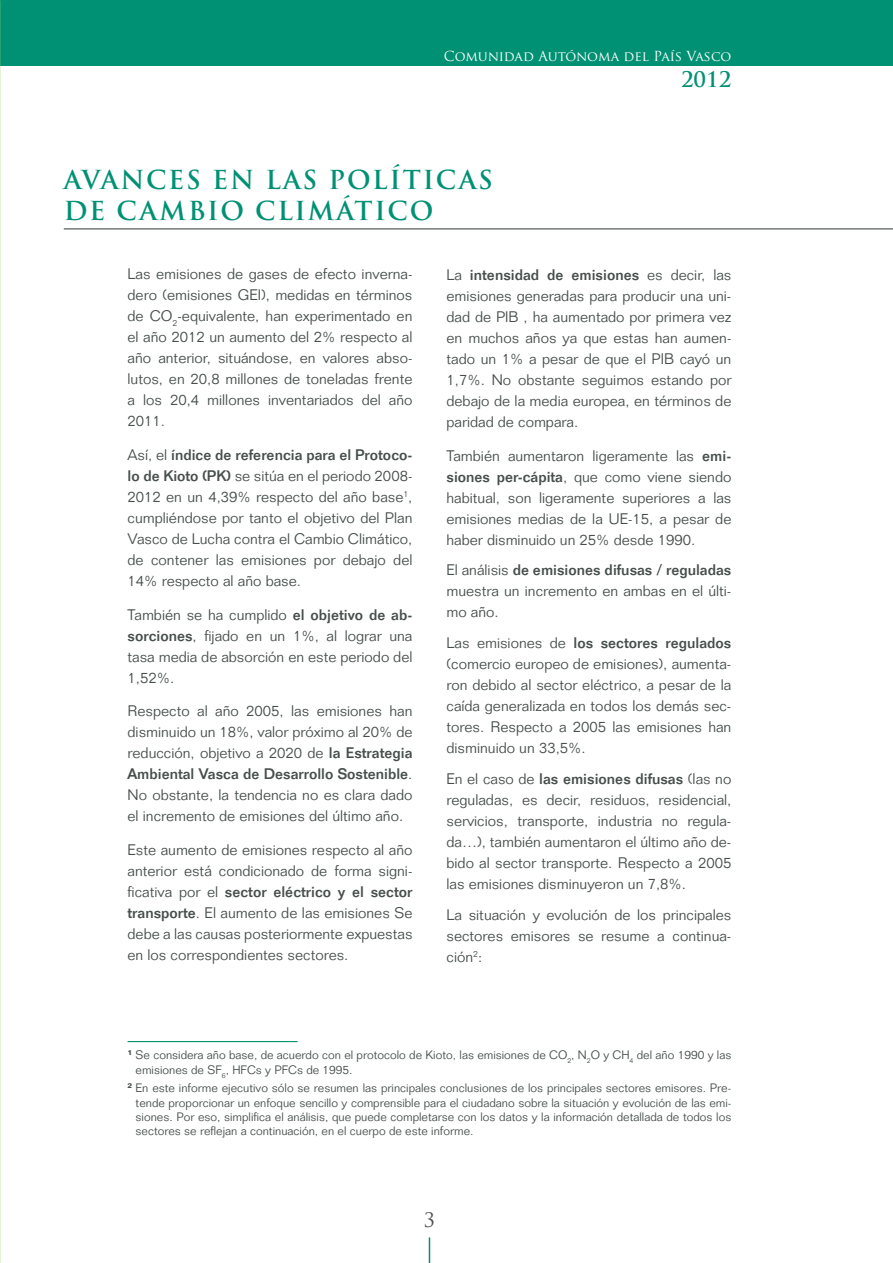
<style>
.page{position:relative;width:893px;height:1263px;background:#fff}
.page>*{position:absolute;margin:0;border:0;box-sizing:border-box;transform-origin:0 0}
.t1{font:700 25.5px/30.6px "Trajan Pro";letter-spacing:.07em;color:#009174}
.t2{font:700 21px "Trajan Pro";color:#009174}
.t3{font:19.5px "Trajan Pro";color:#474f4d}
.t4{font:300 15px/21px "Folio";color:#474f4d;text-align:justify}
.t5{font:13.5px "Trajan Pro";letter-spacing:-.01em;color:#fff}
.t6{font:300 12px/14.4px "Folio";color:#474f4d}
.s1{font-weight:500}
</style>
<div class="page">
<svg style="left:429px;top:1237px;width:1px;height:26px"></svg>
<div style="left:0;top:0;width:893px;height:66px;background:#009174"></div>
<hr style="left:64px;top:228px;width:829px;height:1px;background:#474f4d">
<hr style="left:128px;top:1041px;width:170px;height:1px;background:#009174">
<p class="t5" style="left:444px;top:48px;width:289px">Comunidad Autónoma del País Vasco</p>
<h2 class="t2" style="left:681px;top:66px;width:52px">2012</h2>
<h1 class="t1" style="left:64px;top:165px;width:431px">AVANCES EN LAS POLÍTICAS<br>DE CAMBIO CLIMÁTICO</h1>
<p class="t4" style="left:128px;top:263px;width:286px">Las emisiones de gases de efecto inverna&shy;dero (emisiones GEI), medidas en términos de CO<sub>2</sub>-equivalente, han experimentado en el año 2012 un aumento del 2% respecto al año anterior, situándose, en valores abso&shy;lutos, en 20,8 millones de toneladas frente a los 20,4 millones inventariados del año 2011.</p>
<p class="t4" style="left:128px;top:444px;width:286px">Así, el <span class="s1">índice de referencia para el Protoco&shy;lo de Kioto (PK)</span> se sitúa en el periodo 2008- 2012 en un 4,39% respecto del año base<sup>1</sup>, cumpliéndose por tanto el objetivo del Plan Vasco de Lucha contra el Cambio Climático, de contener las emisiones por debajo del 14% respecto al año base.</p>
<p class="t4" style="left:128px;top:604px;width:286px">También se ha cumplido <span class="s1">el objetivo de ab&shy;sorciones</span>, fijado en un 1%, al lograr una tasa media de absorción en este periodo del 1,52%.</p>
<p class="t4" style="left:128px;top:701px;width:286px">Respecto al año 2005, las emisiones han disminuido un 18%, valor próximo al 20% de reducción, objetivo a 2020 de <span class="s1">la Estrategia Ambiental Vasca de Desarrollo Sostenible</span>.<br>No obstante, la tendencia no es clara dado el incremento de emisiones del último año.</p>
<p class="t4" style="left:128px;top:839px;width:286px">Este aumento de emisiones respecto al año anterior está condicionado de forma signi&shy;ficativa por el <span class="s1">sector eléctrico y el sector transporte</span>. El aumento de las emisiones Se debe a las causas posteriormente expuestas en los correspondientes sectores.</p>
<p class="t4" style="left:446px;top:264px;width:286px">La <span class="s1">intensidad de emisiones</span> es decir, las emisiones generadas para producir una uni&shy;dad de PIB , ha aumentado por primera vez en muchos años ya que estas han aumen&shy;tado un 1% a pesar de que el PIB cayó un 1,7%. No obstante seguimos estando por debajo de la media europea, en términos de paridad de compara.</p>
<p class="t4" style="left:446px;top:445px;width:286px">También aumentaron ligeramente las <span class="s1">emi&shy;siones per-cápita</span>, que como viene siendo habitual, son ligeramente superiores a las emisiones medias de la UE-15, a pesar de haber disminuido un 25% desde 1990.</p>
<p class="t4" style="left:446px;top:560px;width:286px">El análisis <span class="s1">de emisiones difusas / reguladas </span>muestra un incremento en ambas en el últi&shy;mo año.</p>
<p class="t4" style="left:446px;top:632px;width:286px">Las emisiones de <span class="s1">los sectores regulados </span>(comercio europeo de emisiones), aumenta&shy;ron debido al sector eléctrico, a pesar de la caída generalizada en todos los demás sec&shy;tores. Respecto a 2005 las emisiones han disminuido un 33,5%.</p>
<p class="t4" style="left:446px;top:768px;width:286px">En el caso de <span class="s1">las emisiones difusas</span> (las no reguladas, es decir, residuos, residencial, servicios, transporte, industria no regula&shy;da…), también aumentaron el último año de&shy;bido al sector transporte. Respecto a 2005 las emisiones disminuyeron un 7,8%.</p>
<p class="t4" style="left:446px;top:904px;width:286px">La situación y evolución de los principales sectores emisores se resume a continua&shy;ción<sup>2</sup>:</p>
<p class="t6" style="left:136px;top:1048px;width:597px;text-indent:-8px"><sup>1</sup> Se considera año base, de acuerdo con el protocolo de Kioto, las emisiones de CO<sub>2</sub>, N<sub>2</sub>O y CH<sub>4</sub> del año 1990 y las emisiones de SF<sub>6</sub>, HFCs y PFCs de 1995.</p>
<p class="t6" style="left:136px;top:1081px;width:597px;text-align:justify;text-indent:-8px"><sup>2</sup> En este informe ejecutivo sólo se resumen las principales conclusiones de los principales sectores emisores. Pre&shy;tende proporcionar un enfoque sencillo y comprensible para el ciudadano sobre la situación y evolución de las emi&shy;siones. Por eso, simplifica el análisis, que puede completarse con los datos y la información detallada de todos los sectores se reflejan a continuación, en el cuerpo de este informe.</p>
<h3 class="t3" style="left:424px;top:1207px;width:13px">3</h3>
</div>
